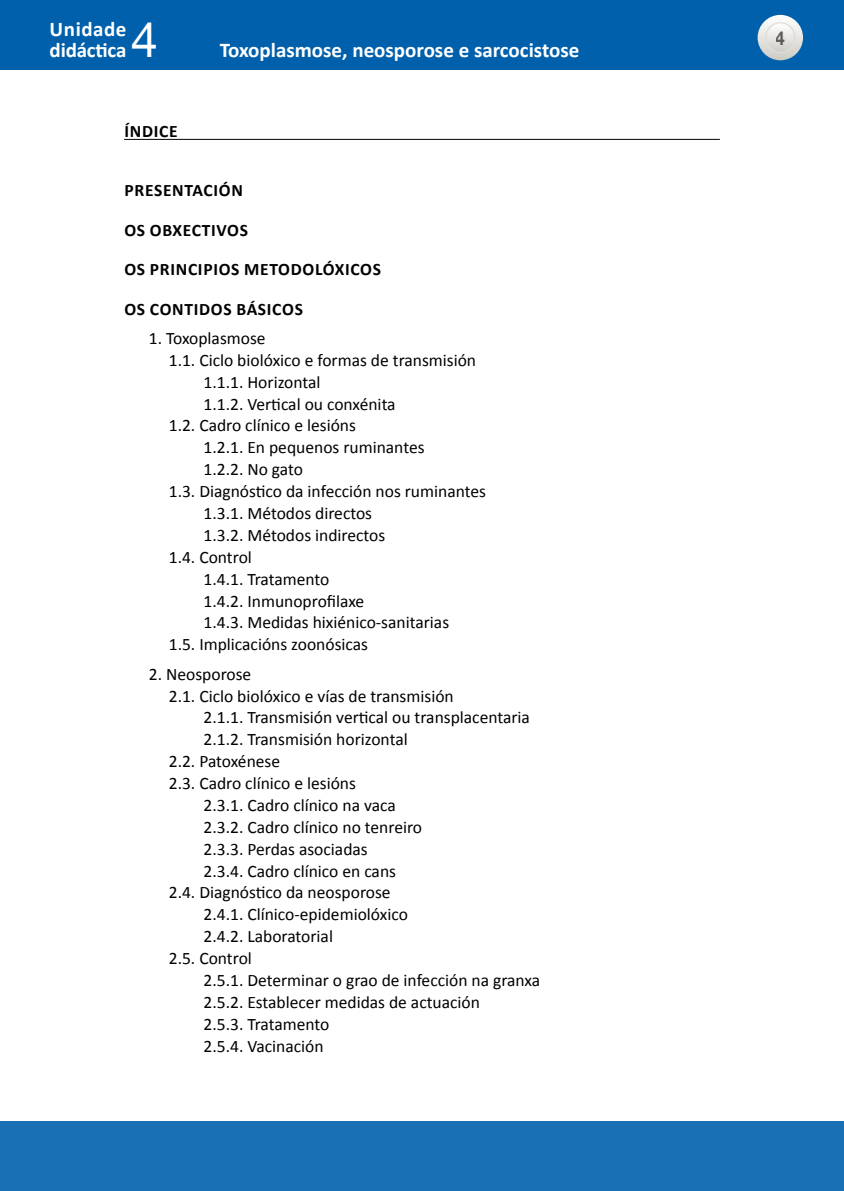
<style>
.page{position:relative;width:844px;height:1191px;background:#fff}
.page>*{position:absolute;margin:0;border:0;box-sizing:border-box;transform-origin:0 0}
.t1{font:49px "Helvetica Neue";color:#fff}
.t2{font:700 21px/21px "Calibri";color:#fff}
.t3{font:700 19.25px "Helvetica Neue";color:#000;scale:.9 1}
.t4{font:17.5px "Calibri";color:#000}
.t5{font:700 17.5px "Calibri";letter-spacing:.04em;color:#000}
</style>
<div class="page">
<div style="left:0;top:1121px;width:843px;height:70px;background:#1a70b4"></div>
<div style="left:0;top:0;width:843px;height:69px;background:#0060ac"></div>
<svg style="left:757px;top:15px;width:45px;height:45px"></svg>
<svg style="left:765px;top:23px;width:29px;height:29px"></svg>
<div style="left:764px;top:22px;width:31px;height:31px;border:1px solid #dfdeda;border-radius:50%"></div>
<hr style="left:124px;top:139px;width:595px;height:1px;background:#000">
<p class="t2" style="left:50px;top:19px;width:78px">Unidade didáctica</p>
<h1 class="t1" style="left:131px;top:5px;width:29px">4</h1>
<p class="t5" style="left:124px;top:120px;width:55px">ÍNDICE</p>
<p class="t2" style="left:220px;top:40px;width:361px">Toxoplasmose, neosporose e sarcocistose</p>
<p class="t5" style="left:124px;top:179px;width:120px">PRESENTACIÓN</p>
<p class="t5" style="left:124px;top:219px;width:125px">OS OBXECTIVOS</p>
<p class="t5" style="left:124px;top:258px;width:258px">OS PRINCIPIOS METODOLÓXICOS</p>
<p class="t5" style="left:124px;top:297px;width:180px">OS CONTIDOS BÁSICOS</p>
<p class="t4" style="left:149px;top:327px;width:118px">1. Toxoplasmose</p>
<p class="t4" style="left:169px;top:349px;width:309px">1.1. Ciclo biolóxico e formas de transmisión</p>
<p class="t4" style="left:203px;top:371px;width:118px">1.1.1. Horizontal</p>
<p class="t4" style="left:203px;top:393px;width:194px">1.1.2. Vertical ou conxénita</p>
<p class="t4" style="left:169px;top:414px;width:189px">1.2. Cadro clínico e lesións</p>
<p class="t4" style="left:203px;top:436px;width:222px">1.2.1. En pequenos ruminantes</p>
<p class="t4" style="left:203px;top:458px;width:101px">1.2.2. No gato</p>
<p class="t4" style="left:169px;top:480px;width:318px">1.3. Diagnóstico da infección nos ruminantes</p>
<p class="t4" style="left:203px;top:502px;width:170px">1.3.1. Métodos directos</p>
<p class="t4" style="left:203px;top:524px;width:183px">1.3.2. Métodos indirectos</p>
<p class="t4" style="left:169px;top:546px;width:85px">1.4. Control</p>
<p class="t4" style="left:203px;top:568px;width:127px">1.4.1. Tratamento</p>
<p class="t4" style="left:203px;top:589px;width:162px">1.4.2. Inmunoprofilaxe</p>
<p class="t4" style="left:203px;top:611px;width:247px">1.4.3. Medidas hixiénico-sanitarias</p>
<p class="t4" style="left:169px;top:633px;width:201px">1.5. Implicacións zoonósicas</p>
<p class="t4" style="left:149px;top:662px;width:104px">2. Neosporose</p>
<p class="t4" style="left:169px;top:684px;width:286px">2.1. Ciclo biolóxico e vías de transmisión</p>
<p class="t4" style="left:203px;top:706px;width:328px">2.1.1. Transmisión vertical ou transplacentaria</p>
<p class="t4" style="left:203px;top:728px;width:206px">2.1.2. Transmisión horizontal</p>
<p class="t4" style="left:169px;top:750px;width:113px">2.2. Patoxénese</p>
<p class="t4" style="left:169px;top:772px;width:189px">2.3. Cadro clínico e lesións</p>
<p class="t4" style="left:203px;top:794px;width:194px">2.3.1. Cadro clínico na vaca</p>
<p class="t4" style="left:203px;top:816px;width:220px">2.3.2. Cadro clínico no tenreiro</p>
<p class="t4" style="left:203px;top:837px;width:166px">2.3.3. Perdas asociadas</p>
<p class="t4" style="left:203px;top:859px;width:194px">2.3.4. Cadro clínico en cans</p>
<p class="t4" style="left:169px;top:881px;width:223px">2.4. Diagnóstico da neosporose</p>
<p class="t4" style="left:203px;top:903px;width:206px">2.4.1. Clínico-epidemiolóxico</p>
<p class="t4" style="left:203px;top:925px;width:131px">2.4.2. Laboratorial</p>
<p class="t4" style="left:169px;top:947px;width:85px">2.5. Control</p>
<p class="t4" style="left:203px;top:969px;width:338px">2.5.1. Determinar o grao de infección na granxa</p>
<p class="t4" style="left:203px;top:991px;width:278px">2.5.2. Establecer medidas de actuación</p>
<p class="t4" style="left:203px;top:1012px;width:127px">2.5.3. Tratamento</p>
<p class="t4" style="left:203px;top:1034px;width:121px">2.5.4. Vacinación</p>
<p class="t3" style="left:775px;top:26px;width:12px">4</p>
</div>
